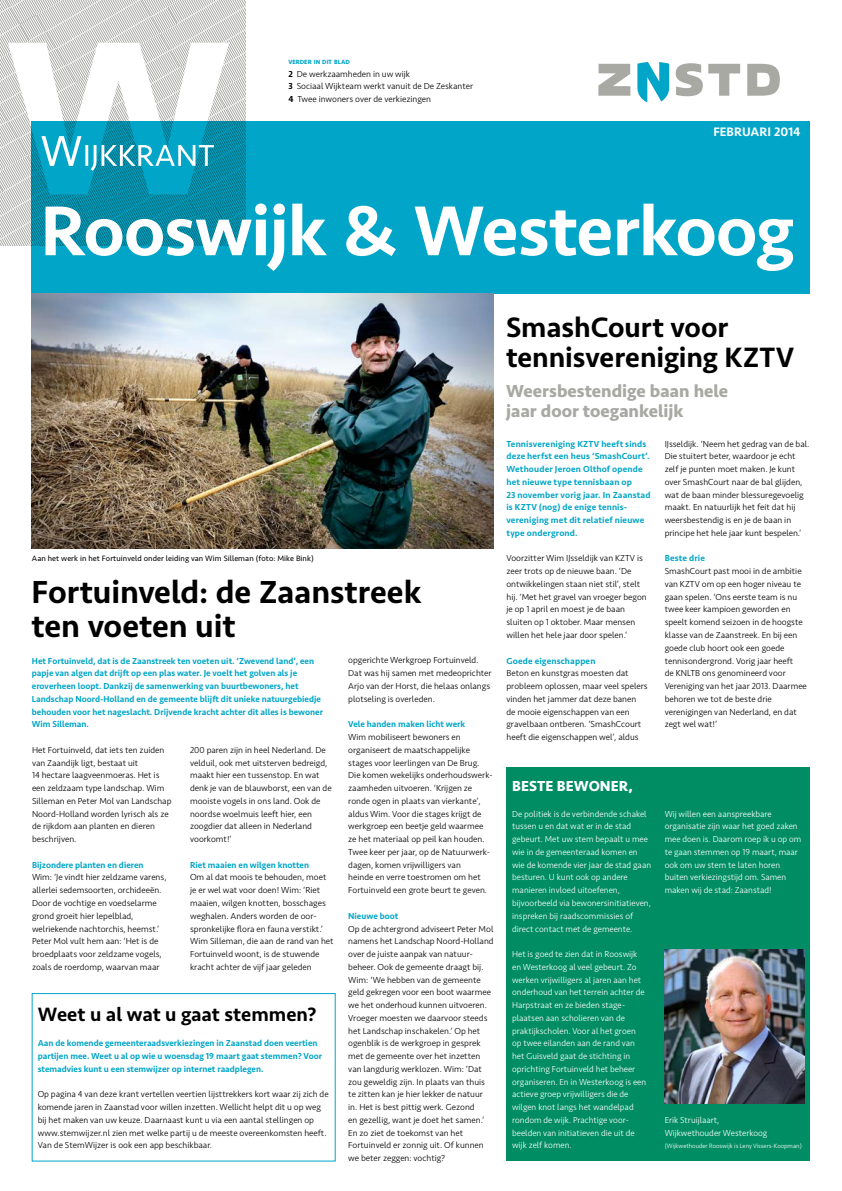
<style>
.page{position:relative;width:842px;height:1191px;background:#fff}
.page>*{position:absolute;margin:0;border:0;box-sizing:border-box;transform-origin:0 0}
.t1{font:500 73px "Seravek Basic";letter-spacing:-.015em;color:#fff}
.t2{font:500 33px/34px "Seravek Basic";letter-spacing:-.005em;color:#000}
.t3{font:500 29px/30px "Seravek Basic";color:#000}
.t4{font:500 20px "Seravek Basic";color:#000}
.t5{font:700 18px/20px "Seravek Basic";color:#a8a9a3}
.t6{font:700 15px "Seravek Basic";letter-spacing:.005em;color:#fff}
.t7{font:500 12.8px "Seravek Basic";letter-spacing:.005em;color:#fff}
.t8{font:300 9px/12.8px "Seravek Basic";color:#000}
.t9{font:300 9px/12.8px "Seravek Basic";color:#fff}
.t10{font:500 9px/12.8px "Seravek Basic";color:#00a5c7}
.t11{font:8px "Seravek Basic";letter-spacing:.01em;color:#000}
.t12{font:300 6.5px "Seravek Basic";color:#fff}
.t13{font:700 6.3px "Seravek Basic";letter-spacing:.005em;color:#00a5c7}
.s1{font-weight:500}
</style>
<div class="page">
<svg style="left:0;top:0;width:246px;height:246px"></svg>
<div style="left:32px;top:121px;width:778px;height:172px;background:#00a5c7"></div>
<svg style="left:637px;top:62px;width:32px;height:40px"></svg>
<svg style="left:747px;top:64px;width:33px;height:32px"></svg>
<svg style="left:598px;top:64px;width:32px;height:32px"></svg>
<svg style="left:676px;top:63px;width:64px;height:33px"></svg>
<img style="left:32px;top:293px;width:461px;height:256px">
<svg style="left:8px;top:43px;width:221px;height:151px"></svg>
<div style="left:506px;top:767px;width:304px;height:394px;background:#008d63"></div>
<img style="left:665px;top:949px;width:139px;height:154px">
<div style="left:32px;top:993px;width:303px;height:168px;border:1px solid #00a5c7"></div>
<p class="t13" style="left:288px;top:58px;width:63px">VERDER IN DIT BLAD</p>
<p class="t8" style="left:288px;top:67px;width:186px"><span class="s1">2</span> De werkzaamheden in uw wijk<br><span class="s1">3</span> Sociaal Wijkteam werkt vanuit de De Zeskanter<br><span class="s1">4</span> Twee inwoners over de verkiezingen</p>
<h3 class="t7" style="left:713px;top:123px;width:89px">FEBRUARI 2014</h3>
<h1 class="t1" style="left:40px;top:186px;width:755px">Rooswijk &amp; Westerkoog</h1>
<p class="t11" style="left:32px;top:554px;width:283px">Aan het werk in het Fortuinveld onder leiding van Wim Silleman (foto: Mike Bink)</p>
<h2 class="t2" style="left:32px;top:574px;width:391px">Fortuinveld: de Zaanstreek ten voeten uit</h2>
<p class="t10" style="left:32px;top:654px;width:293px">Het Fortuinveld, dat is de Zaanstreek ten voeten uit. ‘Zwevend land’, een papje van algen dat drijft op een plas water. Je voelt het golven als je eroverheen loopt. Dankzij de samenwerking van buurtbewoners, het Landschap Noord-Holland en de gemeente blijft dit unieke natuurgebiedje behouden voor het nageslacht. Drijvende kracht achter dit alles is bewoner Wim Silleman.</p>
<p class="t8" style="left:32px;top:743px;width:141px">Het Fortuinveld, dat iets ten zuiden van Zaandijk ligt, bestaat uit<br>14 hectare laagveenmoeras. Het is een zeldzaam type landschap. Wim<br>Silleman en Peter Mol van Landschap<br>Noord-Holland worden lyrisch als ze de rijkdom aan planten en dieren beschrijven.</p>
<p class="t10" style="left:32px;top:858px;width:113px">Bijzondere planten en dieren</p>
<p class="t8" style="left:32px;top:871px;width:136px">Wim: ‘Je vindt hier zeldzame varens, allerlei sedemsoorten, orchideeën.<br>Door de vochtige en voedselarme grond groeit hier lepelblad, welriekende nachtorchis, heemst.’ Peter Mol vult hem aan: ‘Het is de broedplaats voor zeldzame vogels, zoals de roerdomp, waarvan maar</p>
<p class="t8" style="left:190px;top:743px;width:143px">200 paren zijn in heel Nederland. De velduil, ook met uitsterven bedreigd, maakt hier een tussenstop. En wat denk je van de blauwborst, een van de mooiste vogels in ons land. Ook de noordse woelmuis leeft hier, een zoogdier dat alleen in Nederland voorkomt!’</p>
<p class="t10" style="left:190px;top:858px;width:121px">Riet maaien en wilgen knotten</p>
<p class="t8" style="left:190px;top:871px;width:145px">Om al dat moois te behouden, moet je er wel wat voor doen! Wim: ‘Riet maaien, wilgen knotten, bosschages weghalen. Anders worden de oor&shy;spronkelijke flora en fauna verstikt.’ Wim Silleman, die aan de rand van het Fortuinveld woont, is de stuwende kracht achter de vijf jaar geleden</p>
<h3 class="t4" style="left:38px;top:1001px;width:280px">Weet u al wat u gaat stemmen?</h3>
<p class="t10" style="left:38px;top:1036px;width:286px">Aan de komende gemeenteraadsverkiezingen in Zaanstad doen veertien partijen mee. Weet u al op wie u woensdag 19 maart gaat stemmen? Voor stemadvies kunt u een stemwijzer op internet raadplegen.</p>
<p class="t8" style="left:38px;top:1088px;width:292px">Op pagina 4 van deze krant vertellen veertien lijsttrekkers kort waar zij zich de komende jaren in Zaanstad voor willen inzetten. Wellicht helpt dit u op weg bij het maken van uw keuze. Daarnaast kunt u via een aantal stellingen op www.stemwijzer.nl zien met welke partij u de meeste overeenkomsten heeft.<br>Van de StemWijzer is ook een app beschikbaar.</p>
<p class="t8" style="left:348px;top:654px;width:145px">opgerichte Werkgroep Fortuinveld.<br>Dat was hij samen met medeoprichter Arjo van der Horst, die helaas onlangs plotseling is overleden.</p>
<p class="t10" style="left:348px;top:718px;width:119px">Vele handen maken licht werk</p>
<p class="t8" style="left:348px;top:730px;width:146px">Wim mobiliseert bewoners en organiseert de maatschappelijke stages voor leerlingen van De Brug.<br>Die komen wekelijks onderhoudswerk&shy;zaamheden uitvoeren. ‘Krijgen ze ronde ogen in plaats van vierkante’, aldus Wim. Voor die stages krijgt de werkgroep een beetje geld waarmee ze het materiaal op peil kan houden.<br>Twee keer per jaar, op de Natuurwerk&shy;dagen, komen vrijwilligers van<br>heinde en verre toestromen om het Fortuinveld een grote beurt te geven.</p>
<p class="t10" style="left:348px;top:909px;width:52px">Nieuwe boot</p>
<p class="t8" style="left:348px;top:922px;width:147px">Op de achtergrond adviseert Peter Mol namens het Landschap Noord-Holland over de juiste aanpak van natuur&shy;beheer. Ook de gemeente draagt bij.<br>Wim: ‘We hebben van de gemeente geld gekregen voor een boot waarmee we het onderhoud kunnen uitvoeren.<br>Vroeger moesten we daarvoor steeds het Landschap inschakelen.’ Op het ogenblik is de werkgroep in gesprek met de gemeente over het inzetten van langdurig werklozen. Wim: ‘Dat zou geweldig zijn. In plaats van thuis te zitten kan je hier lekker de natuur in. Het is best pittig werk. Gezond<br>en gezellig, want je doet het samen.’ En zo ziet de toekomst van het Fortuinveld er zonnig uit. Of kunnen we beter zeggen: vochtig?</p>
<h3 class="t3" style="left:506px;top:311px;width:289px">SmashCourt voor tennisvereniging KZTV</h3>
<h3 class="t5" style="left:506px;top:380px;width:224px">Weersbestendige baan hele jaar door toegankelijk</h3>
<p class="t10" style="left:506px;top:437px;width:146px">Tennisvereniging KZTV heeft sinds deze herfst een heus ‘SmashCourt’.<br>Wethouder Jeroen Olthof opende het nieuwe type tennisbaan op<br>23 november vorig jaar. In Zaanstad is KZTV (nog) de enige tennis&shy;vereniging met dit relatief nieuwe type ondergrond.</p>
<p class="t8" style="left:506px;top:552px;width:142px">Voorzitter Wim IJsseldijk van KZTV is zeer trots op de nieuwe baan. ‘De ontwikkelingen staan niet stil’, stelt hij. ‘Met het gravel van vroeger begon je op 1 april en moest je de baan sluiten op 1 oktober. Maar mensen willen het hele jaar door spelen.’</p>
<p class="t10" style="left:506px;top:654px;width:91px">Goede eigenschappen</p>
<p class="t8" style="left:506px;top:667px;width:143px">Beton en kunstgras moesten dat probleem oplossen, maar veel spelers vinden het jammer dat deze banen<br>de mooie eigenschappen van een gravelbaan ontberen. ‘SmashCcourt heeft die eigenschappen wel’, aldus</p>
<p class="t8" style="left:665px;top:437px;width:146px">IJsseldijk. ‘Neem het gedrag van de bal.<br>Die stuitert beter, waardoor je echt zelf je punten moet maken. Je kunt over SmashCourt naar de bal glijden, wat de baan minder blessuregevoelig maakt. En natuurlijk het feit dat hij weersbestendig is en je de baan in principe het hele jaar kunt bespelen.’</p>
<p class="t10" style="left:665px;top:552px;width:42px">Beste drie</p>
<p class="t8" style="left:665px;top:565px;width:144px">SmashCourt past mooi in de ambitie van KZTV om op een hoger niveau te gaan spelen. ‘Ons eerste team is nu twee keer kampioen geworden en speelt komend seizoen in de hoogste klasse van de Zaanstreek. En bij een goede club hoort ook een goede tennisondergrond. Vorig jaar heeft<br>de KNLTB ons genomineerd voor<br>Vereniging van het jaar 2013. Daarmee behoren we tot de beste drie verenigingen van Nederland, en dat zegt wel wat!’</p>
<h3 class="t6" style="left:512px;top:777px;width:122px">BESTE BEWONER,</h3>
<p class="t9" style="left:512px;top:807px;width:140px">De politiek is de verbindende schakel tussen u en dat wat er in de stad gebeurt. Met uw stem bepaalt u mee wie in de gemeenteraad komen en wie de komende vier jaar de stad gaan besturen. U kunt ook op andere manieren invloed uitoefenen, bijvoorbeeld via bewonersinitiatieven, inspreken bij raadscommissies of direct contact met de gemeente.</p>
<p class="t9" style="left:512px;top:947px;width:136px">Het is goed te zien dat in Rooswijk en Westerkoog al veel gebeurt. Zo werken vrijwilligers al jaren aan het onderhoud van het terrein achter de<br>Harpstraat en ze bieden stage&shy;plaatsen aan scholieren van de praktijkscholen. Voor al het groen op twee eilanden aan de rand van het Guisveld gaat de stichting in oprichting Fortuinveld het beheer organiseren. En in Westerkoog is een actieve groep vrijwilligers die de wilgen knot langs het wandelpad rondom de wijk. Prachtige voor&shy;beelden van initiatieven die uit de wijk zelf komen.</p>
<p class="t9" style="left:665px;top:807px;width:138px">Wij willen een aanspreekbare organisatie zijn waar het goed zaken mee doen is. Daarom roep ik u op om te gaan stemmen op 19 maart, maar ook om uw stem te laten horen buiten verkiezingstijd om. Samen maken wij de stad: Zaanstad!</p>
<p class="t9" style="left:665px;top:1113px;width:104px">Erik Struijlaart,<br>Wijkwethouder Westerkoog</p>
<p class="t12" style="left:665px;top:1142px;width:139px">(Wijkwethouder Rooswijk is Leny Vissers-Koopman)</p>
</div>
